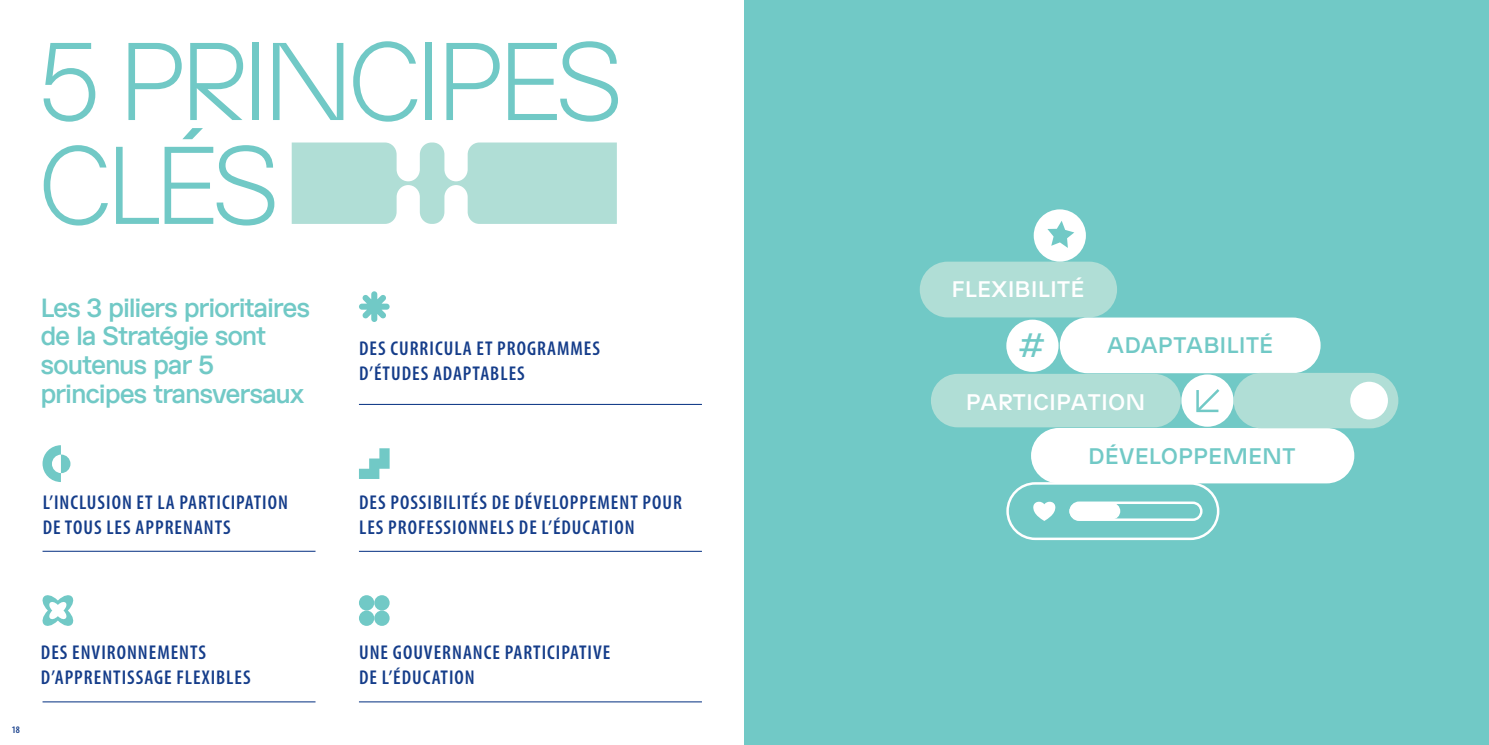
<style>
.page{position:relative;width:1489px;height:745px;background:#fff}
.page>*{position:absolute;margin:0;border:0;box-sizing:border-box;transform-origin:0 0}
.t1{font:100 110px "EH Normal Trial";letter-spacing:-.07em;color:#71c9c6}
.t2{font:33.75px "EH Normal Trial";color:#71c9c6}
.t3{font:500 26.25px/28.8px "EH Normal Trial";letter-spacing:-.02em;color:#71c9c6}
.t4{font:500 22.5px "EH Normal Trial";letter-spacing:.03em;color:#71c9c6}
.t5{font:500 22.5px "EH Normal Trial";letter-spacing:.03em;color:#fff}
.t6{font:600 condensed 20px/25px "Myriad Pro";letter-spacing:.05em;color:#153d8a}
.t7{font:600 condensed 10px "Myriad Pro";color:#153d8a}
</style>
<div class="page">
<div style="left:744px;top:0;width:744px;height:744px;background:#71c9c6"></div>
<div style="left:919px;top:261px;width:197px;height:56px;background:#b0ded6;border-radius:28px"></div>
<div style="left:1030px;top:427px;width:324px;height:56px;background:#fff;border-radius:28px"></div>
<div style="left:930px;top:373px;width:250px;height:54px;background:#b0ded6;border-radius:27px"></div>
<div style="left:1059px;top:317px;width:261px;height:56px;background:#fff;border-radius:28px"></div>
<div style="left:1181px;top:374px;width:52px;height:52px;background:#fff;border-radius:50%"></div>
<div style="left:1006px;top:482px;width:213px;height:57px;border:2px solid #fff;border-radius:28px"></div>
<div style="left:1233px;top:372px;width:165px;height:56px;background:#b0ded6;border-radius:28px"></div>
<div style="left:1350px;top:381px;width:37px;height:38px;background:#fff;border-radius:50%"></div>
<div style="left:1006px;top:319px;width:52px;height:52px;background:#fff;border-radius:50%"></div>
<div style="left:1069px;top:501px;width:133px;height:19px;border:2px solid #fff;border-radius:8px"></div>
<div style="left:1069px;top:502px;width:51px;height:17px;background:#fff;border-radius:8px"></div>
<svg style="left:1033px;top:501px;width:22px;height:19px"></svg>
<div style="left:1033px;top:209px;width:52px;height:52px;background:#fff;border-radius:50%"></div>
<svg style="left:1047px;top:221px;width:27px;height:27px"></svg>
<svg style="left:1196px;top:389px;width:24px;height:24px"></svg>
<hr style="left:359px;top:403px;width:343px;height:1px;background:#153d8a">
<hr style="left:359px;top:550px;width:343px;height:1px;background:#153d8a">
<hr style="left:43px;top:550px;width:272px;height:1px;background:#153d8a">
<svg style="left:42px;top:595px;width:32px;height:31px"></svg>
<hr style="left:43px;top:700px;width:272px;height:2px;background:#153d8a">
<hr style="left:359px;top:700px;width:343px;height:2px;background:#153d8a">
<svg style="left:43px;top:445px;width:27px;height:36px"></svg>
<svg style="left:359px;top:448px;width:30px;height:30px"></svg>
<div style="left:359px;top:594px;width:15px;height:16px;background:#71c9c6;border-radius:50%"></div>
<div style="left:374px;top:594px;width:15px;height:16px;background:#71c9c6;border-radius:50%"></div>
<div style="left:359px;top:610px;width:15px;height:15px;background:#71c9c6;border-radius:50%"></div>
<div style="left:374px;top:610px;width:15px;height:15px;background:#71c9c6;border-radius:50%"></div>
<svg style="left:359px;top:291px;width:30px;height:31px"></svg>
<svg style="left:292px;top:142px;width:325px;height:82px;background:#bbe2db"></svg>
<p class="t1" style="left:37px;top:19px;width:588px">5 PRINCIPES</p>
<p class="t1" style="left:37px;top:123px;width:245px">CLÉS</p>
<p class="t3" style="left:41px;top:294px;width:271px">Les 3 piliers prioritaires de la Stratégie sont soutenus par 5 principes transversaux</p>
<p class="t6" style="left:359px;top:336px;width:242px">DES CURRICULA ET PROGRAMMES<br>D’ÉTUDES ADAPTABLES</p>
<p class="t6" style="left:43px;top:489px;width:247px">L’INCLUSION ET LA PARTICIPATION<br>DE TOUS LES APPRENANTS</p>
<p class="t6" style="left:359px;top:489px;width:324px">DES POSSIBILITÉS DE DÉVELOPPEMENT POUR<br>LES PROFESSIONNELS DE L’ÉDUCATION</p>
<p class="t7" style="left:12px;top:722px;width:10px">18</p>
<p class="t6" style="left:41px;top:639px;width:211px">DES ENVIRONNEMENTS<br>D’APPRENTISSAGE FLEXIBLES</p>
<p class="t6" style="left:359px;top:639px;width:253px">UNE GOUVERNANCE PARTICIPATIVE<br>DE L’ÉDUCATION</p>
<p class="t5" style="left:951px;top:276px;width:134px">FLEXIBILITÉ</p>
<p class="t2" style="left:1018px;top:325px;width:28px">#</p>
<p class="t4" style="left:1107px;top:332px;width:167px">ADAPTABILITÉ</p>
<p class="t5" style="left:966px;top:388px;width:180px">PARTICIPATION</p>
<p class="t4" style="left:1088px;top:442px;width:209px">DÉVELOPPEMENT</p>
</div>
